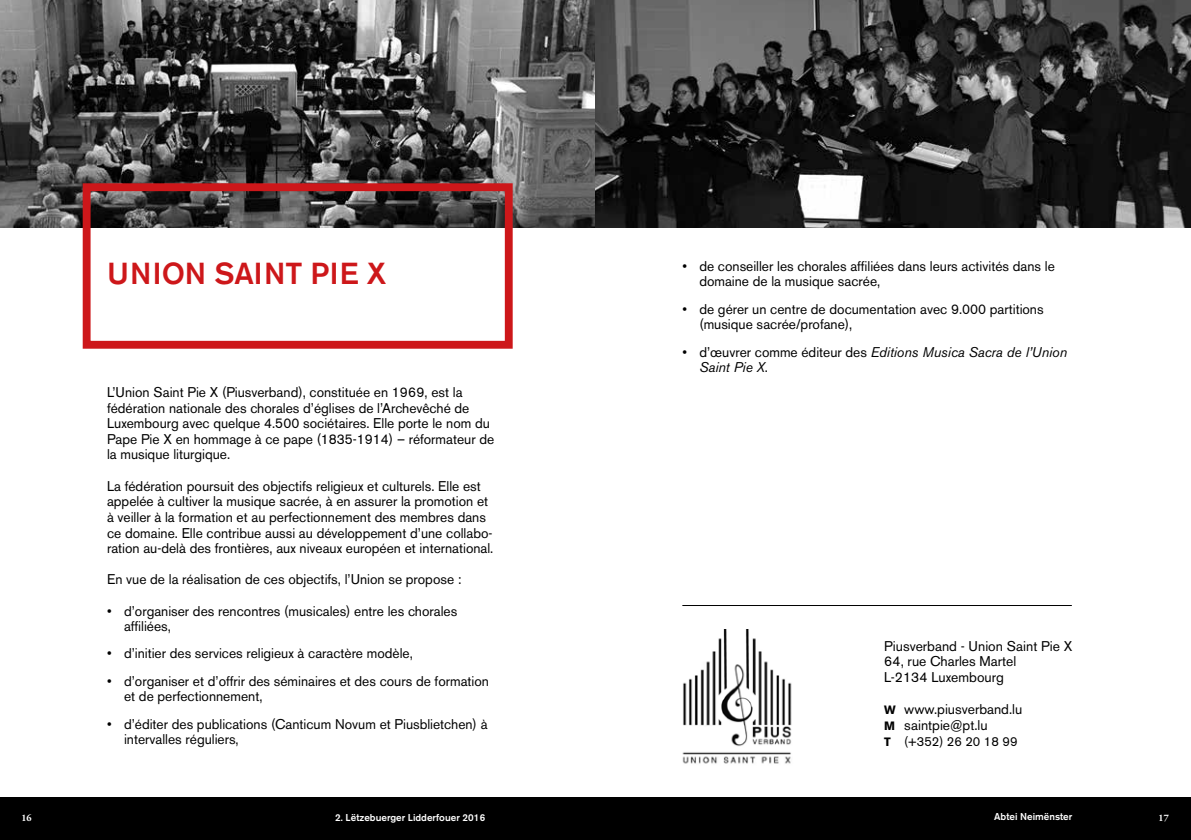
<style>
.page{position:relative;width:1191px;height:840px;background:#fff}
.page>*{position:absolute;margin:0;border:0;box-sizing:border-box;transform-origin:0 0}
.t1{font:500 30.2px "Akzidenz Grotesk BE";letter-spacing:.01em;color:#cd171a}
.t2{font:14px/15.6px "Akzidenz Grotesk BE";color:#000}
.t3{font:italic 14px/15.6px "Akzidenz Grotesk BE";color:#000}
.t4{font:13px "Akzidenz Grotesk BE";color:#000}
.t5{font:500 9.8px "Akzidenz Grotesk BE";color:#fff}
.t6{font:700 9.8px "Adobe Garamond Pro";color:#fff}
.s1{font-style:normal}
.s2{font-weight:700;font-size:12px}
</style>
<div class="page">
<div style="left:0;top:796px;width:598px;height:43px;background:#000"></div>
<div style="left:583px;top:796px;width:608px;height:43px;background:#000"></div>
<img style="left:0;top:0;width:1191px;height:227px">
<div style="left:83px;top:183px;width:430px;height:165px;border:8px solid #cd171a"></div>
<hr style="left:682px;top:604px;width:389px;height:1px;background:#000">
<img style="left:682px;top:629px;width:110px;height:135px">
<h1 class="t1" style="left:107px;top:255px;width:281px">UNION SAINT PIE X</h1>
<p class="t2" style="left:699px;top:258px;width:357px;text-indent:-17px">• de conseiller les chorales affiliées dans leurs activités dans le domaine de la musique sacrée,</p>
<p class="t2" style="left:699px;top:301px;width:346px;text-indent:-17px">• de gérer un centre de documentation avec 9.000 partitions (musique sacrée/profane),</p>
<p class="t3" style="left:699px;top:343px;width:369px;text-indent:-17px"><span class="s1">• d’œuvrer comme éditeur des</span> Editions Musica Sacra de l’Union<br>Saint Pie X<span class="s1">.</span></p>
<p class="t2" style="left:107px;top:384px;width:389px">L’Union Saint Pie X (Piusverband), constituée en 1969, est la fédération nationale des chorales d’églises de l’Archevêché de Luxembourg avec quelque 4.500 sociétaires. Elle porte le nom du Pape Pie X en hommage à ce pape (1835-1914) – réformateur de la musique liturgique.</p>
<p class="t2" style="left:107px;top:477px;width:388px">La fédération poursuit des objectifs religieux et culturels. Elle est appelée à cultiver la musique sacrée, à en assurer la promotion et à veiller à la formation et au perfectionnement des membres dans ce domaine. Elle contribue aussi au développement d’une collabo&shy;ration au-delà des frontières, aux niveaux européen et international.</p>
<p class="t2" style="left:107px;top:571px;width:356px">En vue de la réalisation de ces objectifs, l’Union se propose :</p>
<p class="t2" style="left:124px;top:602px;width:335px;text-indent:-17px">• d’organiser des rencontres (musicales) entre les chorales affiliées,</p>
<p class="t2" style="left:107px;top:645px;width:307px">• d’initier des services religieux à caractère modèle,</p>
<p class="t2" style="left:124px;top:672px;width:366px;text-indent:-17px">• d’organiser et d’offrir des séminaires et des cours de formation et de perfectionnement,</p>
<p class="t2" style="left:124px;top:715px;width:365px;text-indent:-17px">• d’éditer des publications (Canticum Novum et Piusblietchen) à intervalles réguliers,</p>
<p class="t2" style="left:884px;top:637px;width:189px">Piusverband - Union Saint Pie X<br>64, rue Charles Martel<br>L-2134 Luxembourg</p>
<p class="t2" style="left:884px;top:701px;width:140px"><span class="s2">W</span> www.piusverband.lu<br><span class="s2">M</span> saintpie@pt.lu</p>
<p class="t4" style="left:884px;top:733px;width:135px"><span class="s2">T</span> (+352) 26 20 18 99</p>
<p class="t6" style="left:21px;top:812px;width:12px">16</p>
<p class="t5" style="left:335px;top:811px;width:151px">2. Lëtzebuerger Lidderfouer 2016</p>
<p class="t5" style="left:994px;top:810px;width:80px">Abtei Neimënster</p>
<p class="t6" style="left:1158px;top:812px;width:12px">17</p>
</div>
